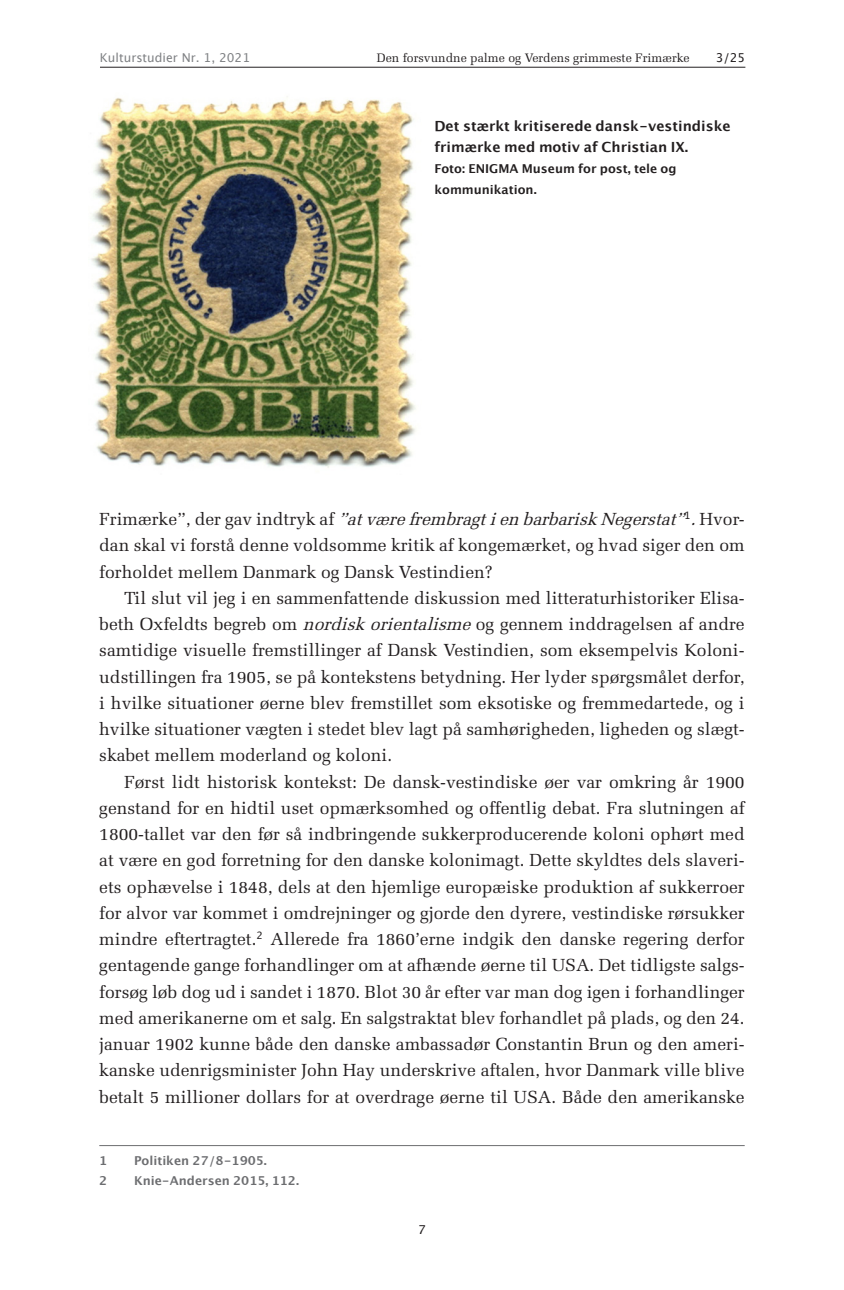
<style>
.page{position:relative;width:844px;height:1290px;background:#fff}
.page>*{position:absolute;margin:0;border:0;box-sizing:border-box;transform-origin:0 0}
._02_Brød{font:17.5px/26.2px "Melior";color:#231f20;text-align:justify}
._06_Billedtekst{font:700 14px/21px "Lucida Grande";color:#231f20}
._06_Billedtekst-2{font:700 12.25px/21px "Lucida Grande";color:#231f20}
.t1{font:12.25px "Melior";color:#231f20}
.Note{font:700 12.25px "Lucida Grande";color:#6c6d70}
.t2{font:12.25px "Lucida Grande";color:#808285}
.sidetal{font:12.25px "Lucida Grande";color:#231f20}
.s1{font-style:italic}
</style>
<div class="page">
<hr style="left:100px;top:67px;width:645px;height:1px;background:#231f20">
<img style="left:91px;top:98px;width:325px;height:370px">
<hr style="left:99px;top:1145px;width:645px;height:1px;background:#6c6d70">
<p class="t2" style="left:100px;top:51px;width:151px">Kulturstudier Nr. 1, 2021</p>
<p class="t1" style="left:377px;top:50px;width:314px">Den forsvundne palme og Verdens grimmeste Frimærke</p>
<p class="sidetal" style="left:715px;top:51px;width:31px">3/25</p>
<p class="_06_Billedtekst" style="left:434px;top:116px;width:298px">Det stærkt kritiserede dansk-vestindiske frimærke med motiv af Christian IX.</p>
<p class="_06_Billedtekst-2" style="left:434px;top:158px;width:243px">Foto: ENIGMA Museum for post, tele og kommunikation.</p>
<p class="_02_Brød" style="left:99px;top:506px;width:646px">F r i m æ r k e ” , d e r g a v i n d t r y k a f <span class="s1">”atværefrembragtien barbariskNegerstat”</span><sup>1</sup> <span class="s1">.</span>H v o r - dan skal vi forstå denne voldsomme kritik af kongemærket, og hvad siger den om forholdet mellem Danmark og Dansk Vestindien?</p>
<p class="_02_Brød" style="left:99px;top:585px;width:646px;text-indent:25px">Til slut vil jeg i en sammenfattende diskussion med litteraturhistoriker Elisa&shy;beth Oxfeldts begreb om <span class="s1">nordiskorientalisme</span>og gennem inddragelsen af andre samtidige visuelle fremstillinger af Dansk Vestindien, som eksempelvis Koloni&shy;udstillingen fra 1905, se på kontekstens betydning. Her lyder spørgsmålet derfor, i hvilke situationer øerne blev fremstillet som eksotiske og fremmedartede, og i hvilke situationer vægten i stedet blev lagt på samhørigheden, ligheden og slægt&shy;skabet mellem moderland og koloni.</p>
<p class="_02_Brød" style="left:99px;top:768px;width:646px;text-indent:25px">Først lidt historisk kontekst: De dansk-vestindiske øer var omkring år 1900 genstand for en hidtil uset opmærksomhed og offentlig debat. Fra slutningen af 1800-tallet var den før så indbringende sukkerproducerende koloni ophørt med at være en god forretning for den danske kolonimagt. Dette skyldtes dels slaveri&shy;ets ophævelse i 1848, dels at den hjemlige europæiske produktion af sukkerroer for alvor var kommet i omdrejninger og gjorde den dyrere, vestindiske rørsukker mindre eftertragtet.<sup>2</sup> Allerede fra 1860’erne indgik den danske regering derfor gentagende gange forhandlinger om at afhænde øerne til USA. Det tidligste salgs&shy;forsøg løb dog ud i sandet i 1870. Blot 30 år efter var man dog igen i forhandlinger med amerikanerne om et salg. En salgstraktat blev forhandlet på plads, og den 24. januar 1902 kunne både den danske ambassadør Constantin Brun og den ameri&shy;kanske udenrigsminister John Hay underskrive aftalen, hvor Danmark ville blive betalt 5 millioner dollars for at overdrage øerne til USA. Både den amerikanske</p>
<p class="Note" style="left:99px;top:1151px;width:10px">1</p>
<p class="Note" style="left:134px;top:1151px;width:134px">Politiken 27/8-1905.</p>
<p class="Note" style="left:99px;top:1170px;width:10px">2</p>
<p class="Note" style="left:134px;top:1170px;width:166px">Knie-Andersen 2015, 112.</p>
<p class="sidetal" style="left:418px;top:1222px;width:9px">7</p>
</div>
